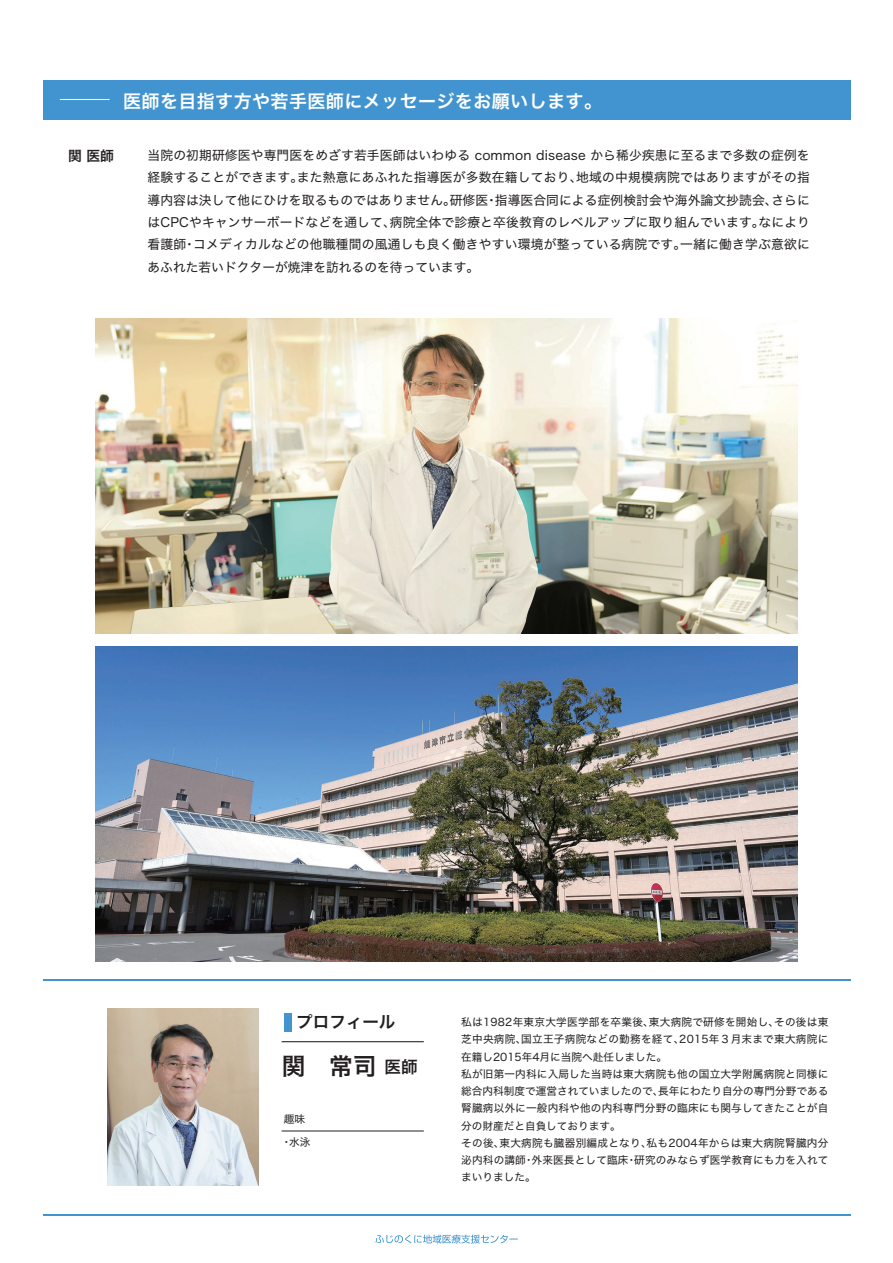
<style>
.page{position:relative;width:893px;height:1263px;background:#fff}
.page>*{position:absolute;margin:0;border:0;box-sizing:border-box;transform-origin:0 0}
.t1{font:23.7px "Hiragino Sans W6";color:#231f20}
.t2{font:18px "Hiragino Sans W6";letter-spacing:.02em;color:#fff}
.t3{font:16.5px "Hiragino Sans W6";color:#231f20}
.t4{font:13.8px "Hiragino Sans W6";color:#231f20}
.t5{font:12.75px/22.4px "Hiragino Sans W4";color:#231f20;text-align:justify}
.t6{font:10.65px/17.2px "Hiragino Sans W4";letter-spacing:.015em;color:#231f20}
.s1{font-size:16.5px}
</style>
<div class="page">
<svg style="left:375px;top:1234px;width:143px;height:9px"></svg>
<div style="left:43px;top:81px;width:807px;height:39px;background:#4194d0"></div>
<hr style="left:60px;top:99px;width:49px;height:1px;background:#fff">
<hr style="left:43px;top:979px;width:807px;height:2px;background:#4194d0">
<hr style="left:43px;top:1214px;width:807px;height:2px;background:#4194d0">
<hr style="left:282px;top:1041px;width:142px;height:1px;background:#231f20">
<div style="left:284px;top:1013px;width:8px;height:18px;background:#4194d0"></div>
<hr style="left:282px;top:1131px;width:142px;height:1px;background:#231f20">
<img style="left:107px;top:1008px;width:152px;height:178px">
<img style="left:96px;top:647px;width:701px;height:315px">
<img style="left:96px;top:318px;width:701px;height:315px">
<p class="t4" style="left:68px;top:143px;width:48px">関 医師</p>
<h2 class="t2" style="left:123px;top:84px;width:480px">医師を目指す方や若手医師にメッセージをお願いします。</h2>
<p class="t5" style="left:148px;top:143px;width:664px">当院の初期研修医や専門医をめざす若手医師はいわゆる common disease から稀少疾患に至るまで多数の症例を経験することができます。また熱意にあふれた指導医が多数在籍しており、地域の中規模病院ではありますがその指導内容は決して他にひけを取るものではありません。研修医・指導医合同による症例検討会や海外論文抄読会、さらにはCPCやキャンサーボードなどを通して、病院全体で診療と卒後教育のレベルアップに取り組んでいます。なにより看護師・コメディカルなどの他職種間の風通しも良く働きやすい環境が整っている病院です。一緒に働き学ぶ意欲にあふれた若いドクターが焼津を訪れるのを待っています。</p>
<h3 class="t3" style="left:296px;top:1006px;width:101px">プロフィール</h3>
<h1 class="t1" style="left:282px;top:1045px;width:137px">関　常司 <span class="s1">医師</span></h1>
<p class="t6" style="left:281px;top:1107px;width:31px;line-height:22.4px">趣味・水泳</p>
<p class="t6" style="left:461px;top:1013px;width:369px">私は1982年東京大学医学部を卒業後、東大病院で研修を開始し、その後は東芝中央病院、国立王子病院などの勤務を経て、2015年３月末まで東大病院に在籍し2015年4月に当院へ赴任しました。<br>私が旧第一内科に入局した当時は東大病院も他の国立大学附属病院と同様に総合内科制度で運営されていましたので、長年にわたり自分の専門分野である腎臓病以外に一般内科や他の内科専門分野の臨床にも関与してきたことが自分の財産だと自負しております。<br>その後、東大病院も臓器別編成となり、私も2004年からは東大病院腎臓内分泌内科の講師・外来医長として臨床・研究のみならず医学教育にも力を入れてまいりました。</p>
</div>
